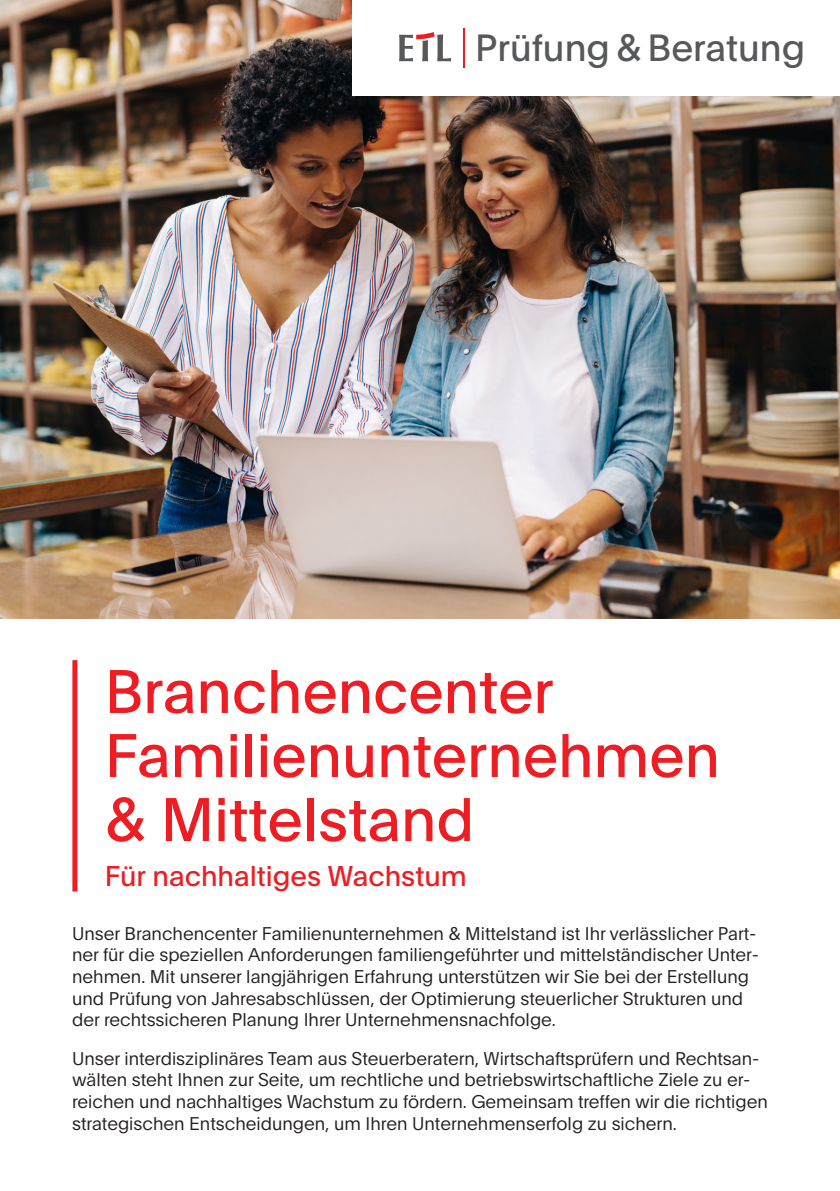
<style>
.page{position:relative;width:840px;height:1191px;background:#fff}
.page>*{position:absolute;margin:0;border:0;box-sizing:border-box;transform-origin:0 0}
.t1{font:60px/64px "Plain";color:#ee1d23}
.t2{font:37px "Plain";color:#57585a}
.t3{font:28px "Plain";color:#ee1d23}
.t4{font:300 18px/21.6px "Plain";color:#231f20}
</style>
<div class="page">
<img style="left:0;top:0;width:839px;height:618px">
<div style="left:352px;top:0;width:487px;height:95px;background:#fff"></div>
<div style="left:72px;top:660px;width:5px;height:231px;background:#ee1d23"></div>
<svg style="left:399px;top:32px;width:52px;height:29px"></svg>
<hr style="left:462px;top:28px;width:2px;height:40px;background:#ee1d23">
<p class="t2" style="left:475px;top:23px;width:331px">Prüfung &amp; Beratung</p>
<p class="t1" style="left:105px;top:656px;width:450px">Branchencenter</p>
<p class="t1" style="left:105px;top:720px;width:616px">Familienunternehmen &amp; Mittelstand</p>
<p class="t3" style="left:105px;top:856px;width:363px">Für nachhaltiges Wachstum</p>
<p class="t4" style="left:72px;top:921px;width:688px">Unser Branchencenter Familienunternehmen &amp; Mittelstand ist Ihr verlässlicher Part&shy;ner für die speziellen Anforderungen familiengeführter und mittelständischer Unter&shy;nehmen. Mit unserer langjährigen Erfahrung unterstützen wir Sie bei der Erstellung und Prüfung von Jahresabschlüssen, der Optimierung steuerlicher Strukturen und der rechtssicheren Planung Ihrer Unternehmensnachfolge.</p>
<p class="t4" style="left:72px;top:1046px;width:696px">Unser interdisziplinäres Team aus Steuerberatern, Wirtschaftsprüfern und Rechtsan&shy;wälten steht Ihnen zur Seite, um rechtliche und betriebswirtschaftliche Ziele zu er&shy;reichen und nachhaltiges Wachstum zu fördern. Gemeinsam treffen wir die richtigen strategischen Entscheidungen, um Ihren Unternehmenserfolg zu sichern.</p>
</div>
